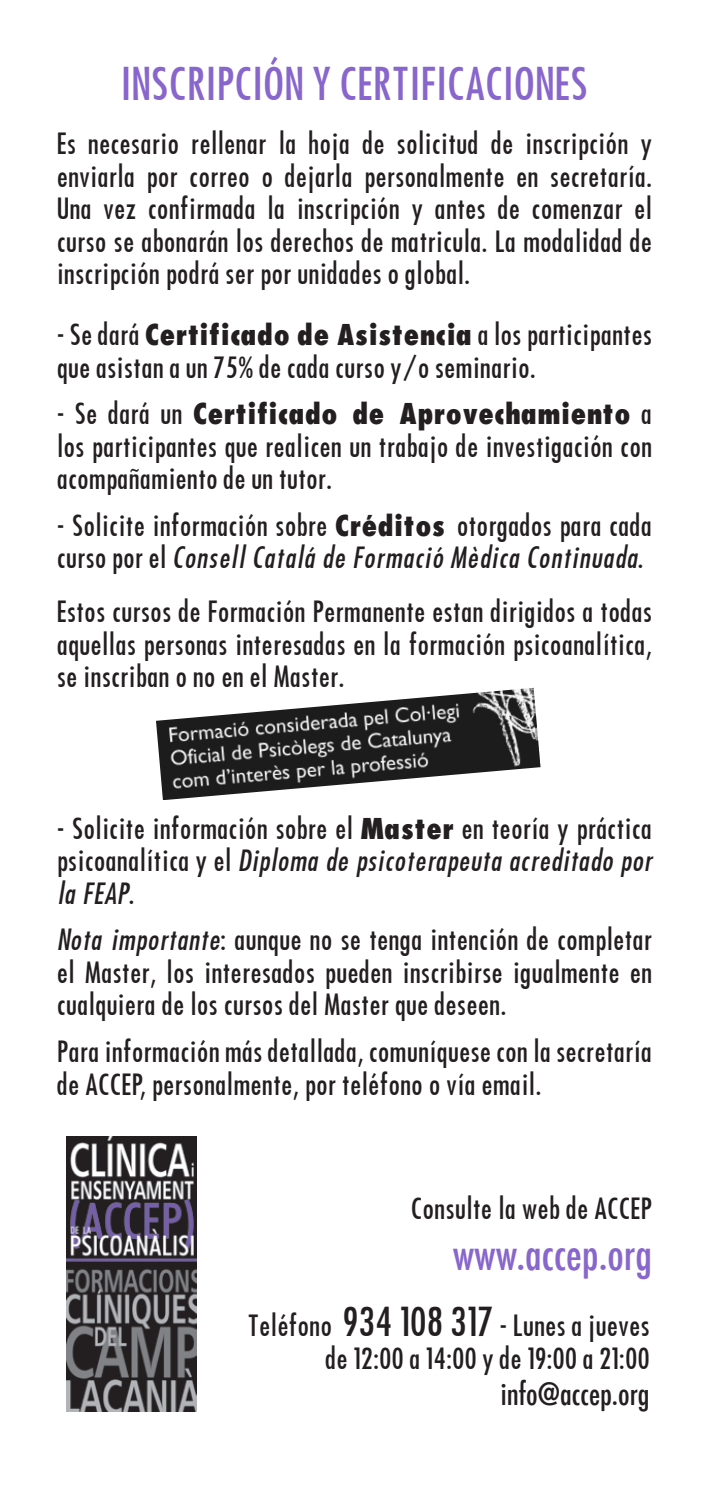
<style>
.page{position:relative;width:709px;height:1489px;background:#fff}
.page>*{position:absolute;margin:0;border:0;box-sizing:border-box;transform-origin:0 0}
.t1{font:42.5px "Futura Cond Demi";color:#86c}
.t2{font:500 condensed 42.5px "Futura";color:#86c}
.t3{font:500 condensed 30px "Futura";color:#231f20}
.t4{font:27.5px/32.5px "Futura Cond Demi";color:#231f20;text-align:justify}
.t5{font:27.5px "Futura Cond X Boold";color:#231f20}
.s1{font-family:"Futura Cond X Boold"}
.s2{font-family:"Futura Cond Demi"}
.s3{font-style:italic}
.s4{font-size:37.5px}
</style>
<div class="page">
<img style="left:156px;top:687px;width:384px;height:113px">
<img style="left:66px;top:1136px;width:130px;height:274px">
<h1 class="t1" style="left:121px;top:57px;width:469px">INSCRIPCIÓN Y CERTIFICACIONES</h1>
<p class="t4" style="left:57px;top:127px;width:597px">Es necesario rellenar la hoja de solicitud de inscripción y enviarla por correo o dejarla personalmente en secretaría.<br>Una vez confirmada la inscripción y antes de comenzar el curso se abonarán los derechos de matricula. La modalidad de inscripción podrá ser por unidades o global.</p>
<p class="t4" style="left:57px;top:318px;width:597px">- Se dará <span class="s1">Certificado de Asistencia</span> a los participantes que asistan a un 75% de cada curso y/o seminario.</p>
<p class="t5" style="left:57px;top:395px;width:597px"><span class="s2">- Se dará un</span> Certificado de Aprovechamiento <span class="s2">a</span></p>
<p class="t4" style="left:57px;top:429px;width:597px">los participantes que realicen un trabajo de investigación con acompañamiento de un tutor.</p>
<p class="t4" style="left:57px;top:509px;width:597px">- Solicite información sobre <span class="s1">Créditos</span> otorgados para cada curso por el <span class="s3">Consell Catalá de Formació Mèdica Continuada</span>.</p>
<p class="t4" style="left:57px;top:595px;width:597px">Estos cursos de Formación Permanente estan dirigidos a todas aquellas personas interesadas en la formación psicoanalítica, se inscriban o no en el Master.</p>
<p class="t4" style="left:57px;top:811px;width:597px">- Solicite información sobre el <span class="s1">Master</span> en teoría y práctica psicoanalítica y el <span class="s3">Diploma de psicoterapeuta acreditado por la FEAP</span>.</p>
<p class="t4" style="left:57px;top:923px;width:597px"><span class="s3">Nota importante</span>: aunque no se tenga intención de completar el Master, los interesados pueden inscribirse igualmente en cualquiera de los cursos del Master que deseen.</p>
<p class="t4" style="left:57px;top:1034px;width:597px">Para información más detallada, comuníquese con la secretaría de ACCEP, personalmente, por teléfono o vía email.</p>
<p class="t4" style="left:411px;top:1192px;width:243px">Consulte la web de ACCEP</p>
<h1 class="t2" style="left:453px;top:1228px;width:201px">www.accep.org</h1>
<p class="t4" style="left:247px;top:1308px;width:404px;text-align:right">Teléfono <span class="s4">934 108 317</span> - Lunes a jueves de 12:00 a 14:00 y de 19:00 a 21:00</p>
<p class="t3" style="left:501px;top:1374px;width:150px">info@accep.org</p>
</div>
